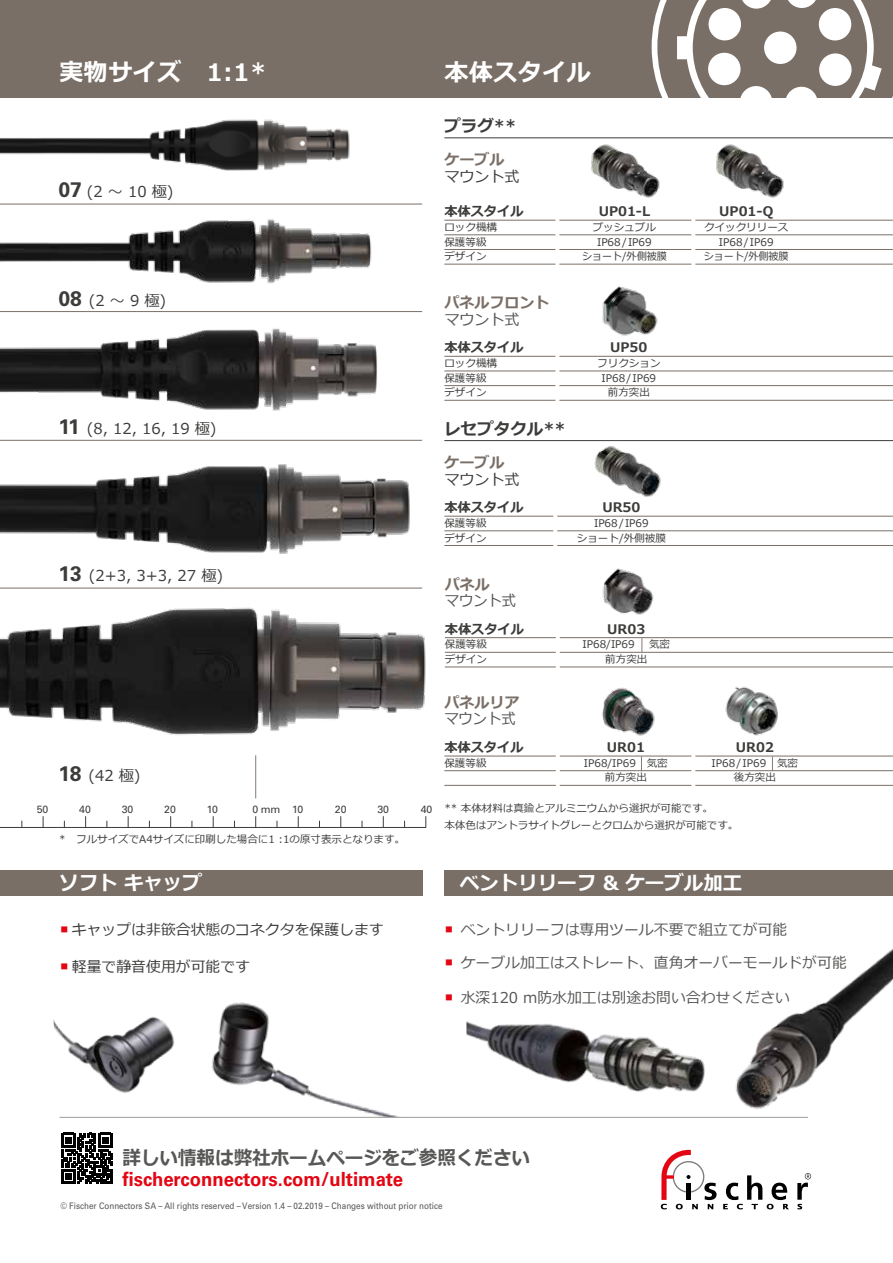
<style>
.page{position:relative;width:893px;height:1263px;background:#fff}
.page>*{position:absolute;margin:0;border:0;box-sizing:border-box;transform-origin:0 0}
.t1{font:700 24px "Meiryo";letter-spacing:.02em;color:#fff}
.t2{font:700 19.5px "Univers";color:#e30613;scale:.95 1}
.t3{font:700 19.5px "Meiryo";color:#575756;scale:.95 1}
.t4{font:700 19.5px "Meiryo";color:#fff}
.t5{font:700 16.5px "Meiryo";color:#3c3c3b}
.t6{font:15px "Meiryo";color:#3c3c3b}
.t7{font:700 15px "Meiryo";color:#7a6f67}
.t8{font:15px "Meiryo";color:#555454;scale:.95 1}
.t9{font:15px "Meiryo";color:#555454}
.t10{font:14.85px "Meiryo";color:#575756}
.t11{font:14.85px "Meiryo";color:#3c3c3b}
.t12{font:700 13.2px "Meiryo";color:#3c3c3b}
.t13{font:10.5px/16.8px "Meiryo";color:#3c3c3b}
.t14{font:10.5px "Univers";color:#3c3c3b}
.t15{font:10.5px "Meiryo";color:#3c3c3b;scale:.95 1}
.t16{font:9px "Univers";color:#575756;scale:.9 1}
.s1{font-family:"Univers";font-weight:700;font-size:21px}
</style>
<div class="page">
<div style="left:0;top:0;width:893px;height:98px;background:#7a6f67"></div>
<svg style="left:652px;top:0;width:241px;height:138px"></svg>
<hr style="left:0;top:440px;width:422px;height:1px;background:#7a6f67">
<hr style="left:444px;top:220px;width:449px;height:1px;background:#7a6f67">
<hr style="left:444px;top:235px;width:449px;height:1px;background:#7a6f67">
<hr style="left:444px;top:249px;width:449px;height:1px;background:#7a6f67">
<hr style="left:444px;top:264px;width:449px;height:1px;background:#7a6f67">
<img style="left:591px;top:144px;width:69px;height:54px">
<img style="left:716px;top:144px;width:68px;height:54px">
<hr style="left:444px;top:356px;width:449px;height:1px;background:#7a6f67">
<hr style="left:444px;top:371px;width:449px;height:1px;background:#7a6f67">
<hr style="left:444px;top:385px;width:449px;height:1px;background:#7a6f67">
<hr style="left:444px;top:400px;width:449px;height:1px;background:#7a6f67">
<img style="left:602px;top:286px;width:56px;height:50px">
<hr style="left:444px;top:756px;width:449px;height:1px;background:#7a6f67">
<hr style="left:444px;top:770px;width:449px;height:1px;background:#7a6f67">
<hr style="left:444px;top:785px;width:449px;height:1px;background:#7a6f67">
<img style="left:602px;top:687px;width:53px;height:49px">
<img style="left:725px;top:686px;width:53px;height:50px">
<hr style="left:691px;top:208px;width:4px;height:75px;background:#fff">
<hr style="left:691px;top:693px;width:4px;height:108px;background:#fff">
<hr style="left:555px;top:203px;width:4px;height:199px;background:#fff">
<hr style="left:556px;top:739px;width:4px;height:62px;background:#fff">
<img style="left:466px;top:1021px;width:275px;height:96px">
<img style="left:198px;top:1002px;width:231px;height:115px">
<img style="left:53px;top:1016px;width:142px;height:101px">
<hr style="left:0;top:311px;width:422px;height:1px;background:#7a6f67">
<hr style="left:0;top:204px;width:422px;height:1px;background:#7a6f67">
<svg style="left:641px;top:757px;width:1px;height:14px"></svg>
<svg style="left:772px;top:757px;width:1px;height:14px"></svg>
<hr style="left:0;top:827px;width:426px;height:1px;background:#3c3c3b">
<hr style="left:444px;top:138px;width:449px;height:1px;background:#3c3c3b">
<hr style="left:444px;top:440px;width:449px;height:1px;background:#3c3c3b">
<hr style="left:444px;top:516px;width:449px;height:1px;background:#7a6f67">
<hr style="left:444px;top:531px;width:449px;height:1px;background:#7a6f67">
<hr style="left:444px;top:545px;width:449px;height:1px;background:#7a6f67">
<img style="left:588px;top:440px;width:80px;height:57px">
<hr style="left:445px;top:637px;width:448px;height:1px;background:#7a6f67">
<hr style="left:445px;top:652px;width:448px;height:1px;background:#7a6f67">
<hr style="left:445px;top:667px;width:448px;height:1px;background:#7a6f67">
<img style="left:602px;top:568px;width:52px;height:47px">
<hr style="left:553px;top:495px;width:4px;height:75px;background:#fff">
<svg style="left:642px;top:638px;width:1px;height:15px"></svg>
<hr style="left:556px;top:623px;width:4px;height:59px;background:#fff">
<hr style="left:255px;top:755px;width:1px;height:43px;background:#867a73">
<img style="left:724px;top:948px;width:169px;height:163px">
<svg style="left:661px;top:1149px;width:56px;height:60px"></svg>
<svg style="left:723px;top:1175px;width:66px;height:34px"></svg>
<svg style="left:797px;top:1173px;width:14px;height:36px"></svg>
<hr style="left:60px;top:1117px;width:748px;height:1px;background:#9d9d9c">
<svg style="left:61px;top:1133px;width:51px;height:51px"></svg>
<img style="left:0;top:312px;width:402px;height:99px">
<img style="left:0;top:464px;width:410px;height:90px">
<img style="left:0;top:587px;width:459px;height:172px">
<img style="left:0;top:119px;width:350px;height:52px">
<img style="left:0;top:219px;width:372px;height:65px">
<div style="left:0;top:870px;width:422px;height:25px;background:#7a6f67"></div>
<div style="left:445px;top:870px;width:448px;height:25px;background:#7a6f67"></div>
<h1 class="t1" style="left:59px;top:56px;width:208px">実物サイズ　1:1*</h1>
<h1 class="t1" style="left:444px;top:56px;width:148px">本体スタイル</h1>
<h3 class="t6" style="left:58px;top:181px;width:116px"><span class="s1">07</span> (2 ～ 10 極)</h3>
<h3 class="t6" style="left:58px;top:290px;width:109px"><span class="s1">08</span> (2 ～ 9 極)</h3>
<h3 class="t6" style="left:58px;top:418px;width:159px"><span class="s1">11</span> (8, 12, 16, 19 極)</h3>
<h3 class="t6" style="left:58px;top:565px;width:166px"><span class="s1">13</span> (2+3, 3+3, 27 極)</h3>
<h3 class="t5" style="left:444px;top:115px;width:73px">プラグ**</h3>
<h3 class="t7" style="left:444px;top:149px;width:61px">ケーブル</h3>
<h3 class="t6" style="left:444px;top:166px;width:76px">マウント式</h3>
<p class="t12" style="left:444px;top:202px;width:81px">本体スタイル</p>
<p class="t12" style="left:599px;top:202px;width:53px">UP01-L</p>
<p class="t12" style="left:719px;top:202px;width:56px">UP01-Q</p>
<p class="t13" style="left:444px;top:219px;width:54px">ロック機構</p>
<p class="t13" style="left:593px;top:219px;width:65px">プッシュプル</p>
<p class="t13" style="left:704px;top:219px;width:86px">クイックリリース</p>
<p class="t13" style="left:444px;top:234px;width:44px">保護等級</p>
<p class="t13" style="left:597px;top:234px;width:56px">IP68/ IP69</p>
<p class="t13" style="left:719px;top:234px;width:56px">IP68/ IP69</p>
<p class="t13" style="left:444px;top:249px;width:44px">デザイン</p>
<p class="t15" style="left:582px;top:249px;width:91px">ショート/外側被膜</p>
<p class="t15" style="left:704px;top:249px;width:91px">ショート/外側被膜</p>
<h3 class="t7" style="left:444px;top:292px;width:106px">パネルフロント</h3>
<h3 class="t9" style="left:444px;top:309px;width:76px">マウント式</h3>
<p class="t12" style="left:444px;top:338px;width:81px">本体スタイル</p>
<p class="t12" style="left:610px;top:338px;width:39px">UP50</p>
<p class="t13" style="left:444px;top:355px;width:54px">ロック機構</p>
<p class="t13" style="left:597px;top:355px;width:65px">フリクション</p>
<p class="t13" style="left:444px;top:370px;width:44px">保護等級</p>
<p class="t13" style="left:602px;top:370px;width:56px">IP68/ IP69</p>
<p class="t13" style="left:444px;top:385px;width:44px">デザイン</p>
<p class="t13" style="left:608px;top:385px;width:44px">前方突出</p>
<h3 class="t5" style="left:444px;top:418px;width:123px">レセプタクル**</h3>
<h3 class="t7" style="left:444px;top:452px;width:61px">ケーブル</h3>
<h3 class="t6" style="left:444px;top:469px;width:76px">マウント式</h3>
<p class="t12" style="left:444px;top:498px;width:81px">本体スタイル</p>
<p class="t12" style="left:602px;top:498px;width:40px">UR50</p>
<p class="t13" style="left:444px;top:515px;width:44px">保護等級</p>
<p class="t13" style="left:594px;top:515px;width:56px">IP68/ IP69</p>
<p class="t13" style="left:444px;top:530px;width:44px">デザイン</p>
<p class="t13" style="left:577px;top:530px;width:91px">ショート/外側被膜</p>
<h3 class="t7" style="left:445px;top:574px;width:46px">パネル</h3>
<h3 class="t8" style="left:445px;top:590px;width:76px">マウント式</h3>
<p class="t12" style="left:445px;top:620px;width:81px">本体スタイル</p>
<p class="t12" style="left:607px;top:620px;width:40px">UR03</p>
<p class="t13" style="left:445px;top:637px;width:44px">保護等級</p>
<p class="t13" style="left:583px;top:637px;width:54px">IP68/IP69</p>
<p class="t13" style="left:649px;top:637px;width:23px">気密</p>
<p class="t13" style="left:445px;top:651px;width:44px">デザイン</p>
<p class="t13" style="left:605px;top:651px;width:44px">前方突出</p>
<h3 class="t6" style="left:58px;top:765px;width:83px"><span class="s1">18</span> (42 極)</h3>
<p class="t14" style="left:37px;top:803px;width:13px">50</p>
<p class="t14" style="left:79px;top:803px;width:13px">40</p>
<p class="t14" style="left:122px;top:803px;width:13px">30</p>
<p class="t14" style="left:164px;top:803px;width:13px">20</p>
<p class="t14" style="left:207px;top:803px;width:13px">10</p>
<p class="t14" style="left:252px;top:803px;width:53px">0 mm 10</p>
<p class="t14" style="left:335px;top:803px;width:13px">20</p>
<p class="t14" style="left:377px;top:803px;width:13px">30</p>
<p class="t14" style="left:421px;top:803px;width:13px">40</p>
<h3 class="t7" style="left:444px;top:692px;width:76px">パネルリア</h3>
<h3 class="t8" style="left:444px;top:708px;width:76px">マウント式</h3>
<p class="t12" style="left:444px;top:738px;width:81px">本体スタイル</p>
<p class="t12" style="left:607px;top:738px;width:40px">UR01</p>
<p class="t12" style="left:736px;top:738px;width:40px">UR02</p>
<p class="t13" style="left:444px;top:755px;width:44px">保護等級</p>
<p class="t13" style="left:584px;top:755px;width:85px">IP68/IP69 気密</p>
<p class="t13" style="left:712px;top:755px;width:88px">IP68/ IP69 気密</p>
<p class="t13" style="left:605px;top:770px;width:44px">前方突出</p>
<p class="t13" style="left:734px;top:770px;width:44px">後方突出</p>
<p class="t13" style="left:444px;top:800px;width:295px">** 本体材料は真鍮とアルミニウムから選択が可能です。<br>本体色はアントラサイトグレーとクロムから選択が可能です。</p>
<p class="t13" style="left:59px;top:832px;width:347px">* フルサイズでA4サイズに印刷した場合に1 :1の原寸表示となります。</p>
<h2 class="t4" style="left:59px;top:869px;width:144px">ソフト キャップ</h2>
<h2 class="t4" style="left:460px;top:869px;width:284px">ベントリリーフ &amp; ケーブル加工</h2>
<h3 class="t11" style="left:59px;top:919px;width:326px"><sup>■</sup> キャップは非篏合状態のコネクタを保護します</h3>
<h3 class="t11" style="left:59px;top:956px;width:192px"><sup>■</sup> 軽量で静音使用が可能です</h3>
<h3 class="t10" style="left:444px;top:919px;width:345px"><sup>■</sup> ベントリリーフは専用ツール不要で組立てが可能</h3>
<h3 class="t10" style="left:444px;top:952px;width:405px"><sup>■</sup> ケーブル加工はストレート、直角オーバーモールドが可能</h3>
<h3 class="t10" style="left:444px;top:988px;width:348px"><sup>■</sup> 水深120 m防水加工は別途お問い合わせください</h3>
<h2 class="t3" style="left:123px;top:1144px;width:431px">詳しい情報は弊社ホームページをご参照ください</h2>
<h2 class="t2" style="left:123px;top:1167px;width:297px">fischerconnectors.com/ultimate</h2>
<p class="t16" style="left:61px;top:1201px;width:426px">© Fischer Connectors SA – All rights reserved – Version 1.4 – 02.2019 – Changes without prior notice</p>
</div>
